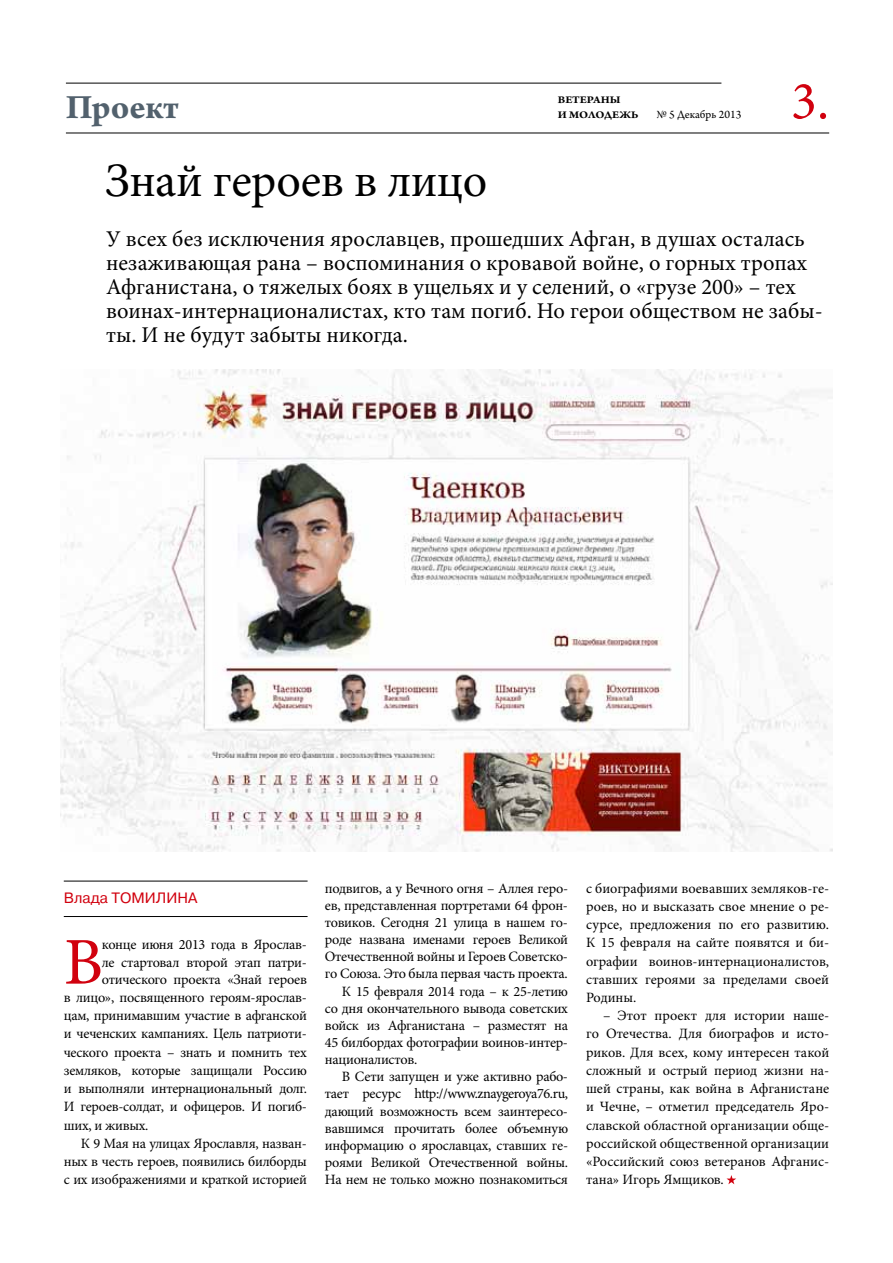
<style>
.page{position:relative;width:893px;height:1263px;background:#fff}
.page>*{position:absolute;margin:0;border:0;box-sizing:border-box;transform-origin:0 0}
.t1{font:66.9px "Minion Pro";color:#d1010e}
.t2{font:54px "Minion Pro";color:#d1010e}
.t3{font:48px "Minion Pro";letter-spacing:-.01em;color:#000}
.t4{font:700 36px "Arno Pro";letter-spacing:-.005em;color:#52616d}
.t5{font:22.5px/24px "Minion Pro";color:#000}
.t6{font:15px "Pragmatica";color:#d1010e}
.t7{font:14.25px/18.3px "Minion Pro";letter-spacing:-.02em;color:#000;text-align:justify}
.t8{font:12px "Arno Pro";color:#000}
.t9{font:700 10.8px/15px "Arno Pro";letter-spacing:-.005em;color:#000;scale:1.11 1}
</style>
<div class="page">
<hr style="left:66px;top:133px;width:763px;height:1px;background:#000">
<hr style="left:66px;top:83px;width:655px;height:1px;background:#000">
<svg style="left:726px;top:1175px;width:10px;height:9px"></svg>
<img style="left:61px;top:369px;width:771px;height:483px">
<hr style="left:64px;top:881px;width:244px;height:1px;background:#000">
<hr style="left:64px;top:916px;width:244px;height:1px;background:#000">
<h3 class="t4" style="left:66px;top:86px;width:114px">Проект</h3>
<h3 class="t3" style="left:105px;top:149px;width:384px">Знай героев в лицо</h3>
<p class="t9" style="left:558px;top:93px;width:74px">ВЕТЕРАНЫ<br>И МОЛОДЕЖЬ</p>
<p class="t8" style="left:657px;top:108px;width:86px">№ 5 Декабрь 2013</p>
<h2 class="t2" style="left:791px;top:65px;width:40px">3.</h2>
<p class="t5" style="left:106px;top:227px;width:718px">У всех без исключения ярославцев, прошедших Афган, в душах осталась незаживающая рана – воспоминания о кровавой войне, о горных тропах Афганистана, о тяжелых боях в ущельях и у селений, о «грузе 200» – тех воинах-интернационалистах, кто там погиб. Но герои обществом не забы&shy;ты. И не будут забыты никогда.</p>
<p class="t6" style="left:64px;top:889px;width:135px">Влада ТОМИЛИНА</p>
<h1 class="t1" style="left:64px;top:917px;width:41px">В</h1>
<p class="t7" style="left:102px;top:936px;width:207px">конце июня 2013 года в Ярослав-</p>
<p class="t7" style="left:102px;top:953px;width:207px">ле стартовал второй этап патри-</p>
<p class="t7" style="left:102px;top:970px;width:207px">отического проекта «Знай героев</p>
<p class="t7" style="left:64px;top:988px;width:245px">в лицо», посвященного героям-ярослав-</p>
<p class="t7" style="left:64px;top:1006px;width:245px">цам, принимавшим участие в афганской</p>
<p class="t7" style="left:64px;top:1025px;width:245px">и чеченских кампаниях. Цель патриоти-</p>
<p class="t7" style="left:64px;top:1043px;width:245px">ческого проекта – знать и помнить тех</p>
<p class="t7" style="left:64px;top:1061px;width:245px">земляков, которые защищали Россию</p>
<p class="t7" style="left:64px;top:1079px;width:245px">и выполняли интернациональный долг.</p>
<p class="t7" style="left:64px;top:1098px;width:245px">И героев-солдат, и офицеров. И погиб-</p>
<p class="t7" style="left:64px;top:1116px;width:86px">ших, и живых.</p>
<p class="t7" style="left:81px;top:1134px;width:228px">К 9 Мая на улицах Ярославля, назван-</p>
<p class="t7" style="left:64px;top:1152px;width:245px">ных в честь героев, появились билборды</p>
<p class="t7" style="left:64px;top:1171px;width:245px">с их изображениями и краткой историей</p>
<p class="t7" style="left:325px;top:879px;width:245px">подвигов, а у Вечного огня – Аллея геро-</p>
<p class="t7" style="left:325px;top:896px;width:245px">ев, представленная портретами 64 фрон-</p>
<p class="t7" style="left:325px;top:913px;width:245px">товиков. Сегодня 21 улица в нашем го-</p>
<p class="t7" style="left:325px;top:930px;width:245px">роде названа именами героев Великой</p>
<p class="t7" style="left:325px;top:948px;width:245px">Отечественной войны и Героев Советско-</p>
<p class="t7" style="left:325px;top:965px;width:244px">го Союза. Это была первая часть проекта.</p>
<p class="t7" style="left:342px;top:982px;width:228px">К 15 февраля 2014 года – к 25-летию</p>
<p class="t7" style="left:325px;top:999px;width:245px">со дня окончательного вывода советских</p>
<p class="t7" style="left:325px;top:1016px;width:245px">войск из Афганистана – разместят на</p>
<p class="t7" style="left:325px;top:1033px;width:245px">45 билбордах фотографии воинов-интер-</p>
<p class="t7" style="left:325px;top:1050px;width:94px">националистов.</p>
<p class="t7" style="left:342px;top:1068px;width:228px">В Сети запущен и уже активно рабо-</p>
<p class="t7" style="left:325px;top:1085px;width:245px">тает ресурс http://www.znaygeroya76.ru,</p>
<p class="t7" style="left:325px;top:1102px;width:245px">дающий возможность всем заинтересо-</p>
<p class="t7" style="left:325px;top:1119px;width:245px">вавшимся прочитать более объемную</p>
<p class="t7" style="left:325px;top:1136px;width:245px">информацию о ярославцах, ставших ге-</p>
<p class="t7" style="left:325px;top:1153px;width:245px">роями Великой Отечественной войны.</p>
<p class="t7" style="left:325px;top:1170px;width:245px">На нем не только можно познакомиться</p>
<p class="t7" style="left:586px;top:879px;width:245px">с биографиями воевавших земляков-ге&shy;роев, но и высказать свое мнение о ре&shy;сурсе, предложения по его развитию.<br>К 15 февраля на сайте появятся и би&shy;ографии воинов-интернационалистов, ставших героями за пределами своей Родины.</p>
<p class="t7" style="left:586px;top:1006px;width:245px;text-indent:17px">– Этот проект для истории наше&shy;го Отечества. Для биографов и исто&shy;риков. Для всех, кому интересен такой сложный и острый период жизни на&shy;шей страны, как война в Афганистане и Чечне, – отметил председатель Яро&shy;славской областной организации обще&shy;российской общественной организации «Российский союз ветеранов Афганис&shy;тана» Игорь Ямщиков.</p>
</div>
